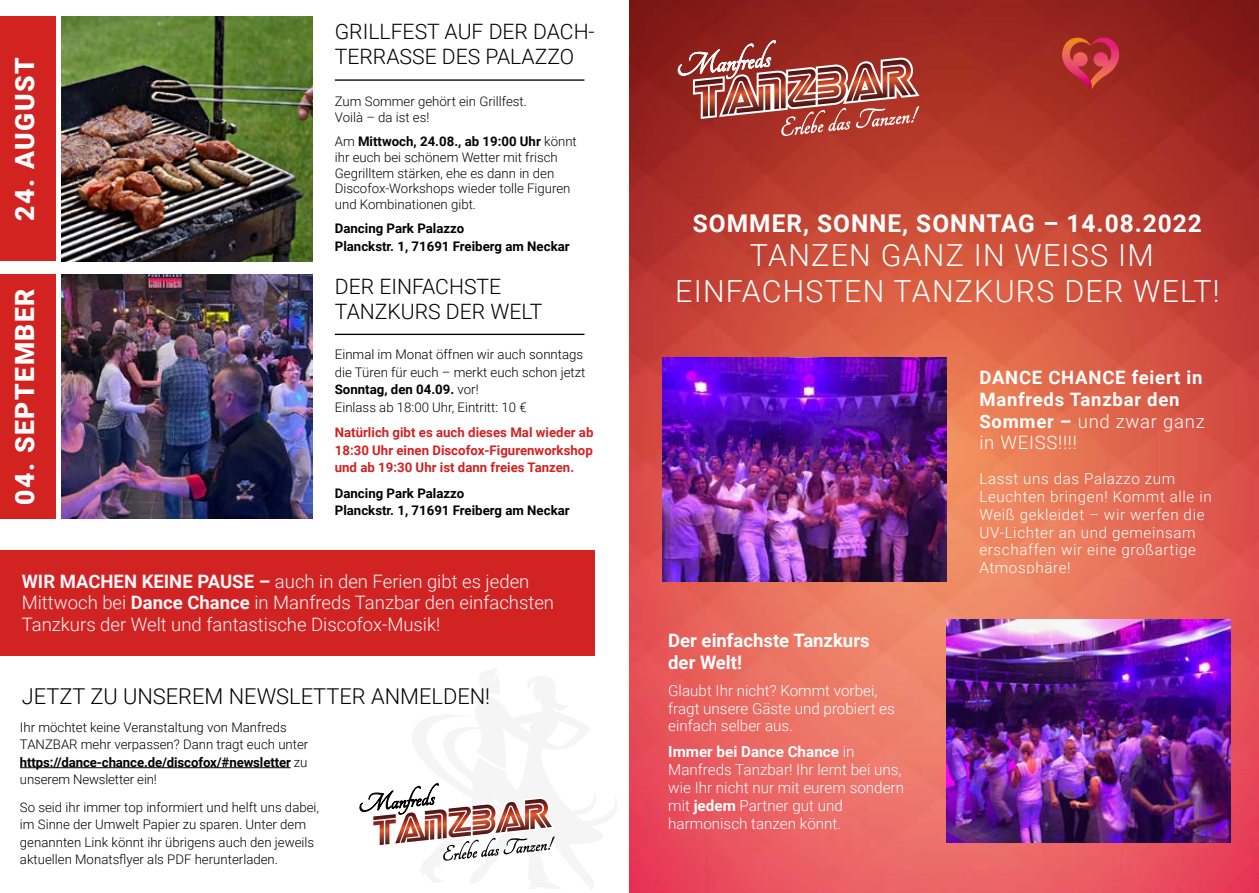
<style>
.page{position:relative;width:1259px;height:893px;background:#fff}
.page>*{position:absolute;margin:0;border:0;box-sizing:border-box;transform-origin:0 0}
.t1{font:300 30.45px/35.7px "Roboto";letter-spacing:.04em;color:#fff;text-align:center}
.t2{font:900 26.4px "Roboto";letter-spacing:.06em;color:#fff}
.t3{font:700 24.45px "Roboto";letter-spacing:.04em;color:#fff}
.t4{font:300 21.75px "Roboto";color:#000}
.t5{font:300 21.15px/25px "Roboto";color:#000}
.t6{font:300 18.45px/21.9px "Roboto";color:#f7f5fa}
.t7{font:700 18.45px/21.9px "Roboto";letter-spacing:.03em;color:#fff}
.t8{font:700 18.45px/21.9px "Roboto";color:#fff}
.t9{font:300 15.15px/17.9px "Roboto";color:#fff}
.t10{font:300 15.15px/17.9px "Roboto";letter-spacing:.04em;color:#fff}
.t11{font:300 13.2px/17.4px "Roboto";color:#000}
.t12{font:300 13.2px/15.9px "Roboto";color:#030406}
.t13{font:700 13.2px/17.4px "Roboto";color:#d22223;text-align:justify}
.t14{font:700 13.2px/17.4px "Roboto";color:#000}
.s1{font-weight:700}
.s2{font-weight:300}
</style>
<div class="page">
<img style="left:629px;top:0;width:630px;height:893px">
<svg style="left:359px;top:783px;width:196px;height:78px"></svg>
<div style="left:0;top:550px;width:595px;height:106px;background:#d22323"></div>
<img style="left:62px;top:274px;width:250px;height:245px">
<div style="left:0;top:274px;width:56px;height:245px;background:#d22321"></div>
<div style="left:0;top:17px;width:56px;height:244px;background:#d22321"></div>
<hr style="left:335px;top:79px;width:249px;height:2px;background:#000">
<hr style="left:335px;top:334px;width:249px;height:1px;background:#000">
<img style="left:662px;top:358px;width:284px;height:223px">
<hr style="left:20px;top:767px;width:271px;height:1px;background:#000">
<img style="left:62px;top:17px;width:250px;height:244px">
<img style="left:946px;top:619px;width:284px;height:223px">
<img style="left:1062px;top:38px;width:27px;height:53px">
<img style="left:1089px;top:38px;width:30px;height:53px">
<svg style="left:986px;top:105px;width:209px;height:19px;background:#a72f23"></svg>
<svg style="left:1089px;top:81px;width:3px;height:10px"></svg>
<svg style="left:678px;top:40px;width:241px;height:96px;background:#ae544b"></svg>
<h2 class="t2" style="left:6px;top:221px;width:165px;rotate:-90deg">24. AUGUST</h2>
<h2 class="t2" style="left:6px;top:505px;width:218px;rotate:-90deg">04. SEPTEMBER</h2>
<h3 class="t5" style="left:335px;top:18px;width:261px">GRILLFEST AUF DER DACH-<br>TERRASSE DES PALAZZO</h3>
<p class="t12" style="left:335px;top:93px;width:194px">Zum Sommer gehört ein Grillfest.<br>Voilà – da ist es!</p>
<p class="t12" style="left:335px;top:133px;width:243px">Am <span class="s1">Mittwoch, 24.08., ab 19:00 Uhr</span> könnt ihr euch bei schönem Wetter mit frisch Gegrilltem stärken, ehe es dann in den Discofox-Workshops wieder tolle Figuren und Kombinationen gibt.</p>
<p class="t14" style="left:335px;top:219px;width:236px">Dancing Park Palazzo<br>Planckstr. 1, 71691 Freiberg am Neckar</p>
<h3 class="t5" style="left:335px;top:273px;width:209px">DER EINFACHSTE<br>TANZKURS DER WELT</h3>
<p class="t11" style="left:335px;top:345px;width:252px">Einmal im Monat öffnen wir auch sonntags die Türen für euch – merkt euch schon jetzt <span class="s1">Sonntag, den 04.09.</span> vor!<br>Einlass ab 18:00 Uhr, Eintritt: 10 €</p>
<p class="t13" style="left:335px;top:423px;width:260px">Natürlich gibt es auch dieses Mal wieder ab 18:30 Uhr einen Discofox-Figurenworkshop und ab 19:30 Uhr ist dann freies Tanzen.</p>
<p class="t14" style="left:335px;top:484px;width:236px">Dancing Park Palazzo<br>Planckstr. 1, 71691 Freiberg am Neckar</p>
<h3 class="t6" style="left:22px;top:569px;width:534px"><span class="s1">WIR MACHEN KEINE PAUSE –</span> auch in den Ferien gibt es jeden<br>Mittwoch bei <span class="s1">Dance Chance</span> in Manfreds Tanzbar den einfachsten<br>Tanzkurs der Welt und fantastische Discofox-Musik!</h3>
<h3 class="t4" style="left:22px;top:681px;width:470px">JETZT ZU UNSEREM NEWSLETTER ANMELDEN!</h3>
<p class="t11" style="left:20px;top:718px;width:290px">Ihr möchtet keine Veranstaltung von Manfreds TANZBAR mehr verpassen? Dann tragt euch unter <span class="s1">https://dance-chance.de/discofox/#newsletter</span> zu unserem Newsletter ein!</p>
<p class="t11" style="left:20px;top:798px;width:300px">So seid ihr immer top informiert und helft uns dabei, im Sinne der Umwelt Papier zu sparen. Unter dem genannten Link könnt ihr übrigens auch den jeweils aktuellen Monatsflyer als PDF herunterladen.</p>
<h3 class="t3" style="left:693px;top:206px;width:510px">SOMMER, SONNE, SONNTAG – 14.08.2022</h3>
<h1 class="t1" style="left:675px;top:237px;width:546px">TANZEN GANZ IN WEISS IM<br>EINFACHSTEN TANZKURS DER WELT!</h1>
<h3 class="t8" style="left:668px;top:629px;width:203px">Der einfachste Tanzkurs der Welt!</h3>
<p class="t9" style="left:668px;top:681px;width:228px">Glaubt Ihr nicht? Kommt vorbei, fragt unsere Gäste und probiert es einfach selber aus.</p>
<p class="t9" style="left:668px;top:742px;width:237px"><span class="s1">Immer bei Dance Chance</span> in<br>Manfreds Tanzbar! Ihr lernt bei uns, wie Ihr nicht nur mit eurem sondern mit <span class="s1">jedem</span> Partner gut und harmonisch tanzen könnt.</p>
<h3 class="t7" style="left:979px;top:366px;width:227px">DANCE CHANCE feiert in<br>Manfreds Tanzbar den<br>Sommer – <span class="s2">und zwar ganz in WEISS!!!!</span></h3>
<p class="t10" style="left:979px;top:469px;width:234px">Lasst uns das Palazzo zum<br>Leuchten bringen! Kommt alle in<br>Weiß gekleidet – wir werfen die<br>UV-Lichter an und gemeinsam erschaffen wir eine großartige<br>Atmosphäre!</p>
</div>
